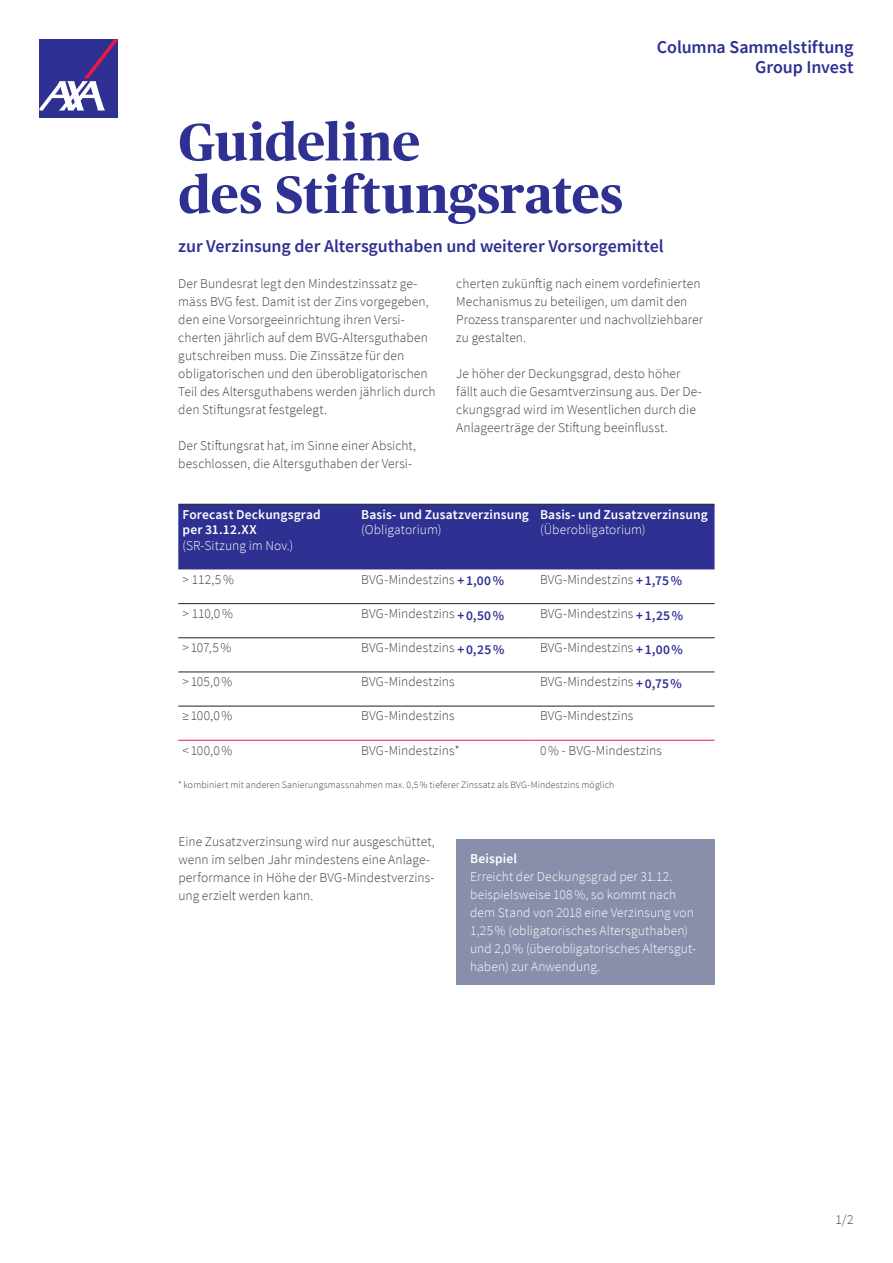
<style>
.page{position:relative;width:893px;height:1263px;background:#fff}
.page>*{position:absolute;margin:0;border:0;box-sizing:border-box;transform-origin:0 0}
.t1{font:700 52.5px/52.5px "Publico Headline";letter-spacing:.01em;color:#2e3092}
.t2{font:600 18px/19.8px "Source Sans Pro";letter-spacing:-.005em;color:#2e3092;text-align:right}
.t3{font:300 13.5px/18px "Source Sans Pro";letter-spacing:.005em;color:#3e3e3f}
.t4{font:300 13.5px/18px "Source Sans Pro";letter-spacing:.005em;color:#fff}
.t5{font:600 13.5px/15.6px "Source Sans Pro";letter-spacing:.01em;color:#fff}
.t6{font:300 9.75px "Source Sans Pro";letter-spacing:.015em;color:#3e3e3f}
.s1{font-weight:600;color:#2e3092}
</style>
<div class="page">
<div style="left:39px;top:39px;width:79px;height:79px;background:#2e3092"></div>
<svg style="left:39px;top:39px;width:79px;height:71px"></svg>
<div style="left:178px;top:505px;width:536px;height:64px;background:#2e3092"></div>
<hr style="left:178px;top:504px;width:179px;height:1px;background:#231f20">
<hr style="left:357px;top:504px;width:179px;height:1px;background:#231f20">
<hr style="left:536px;top:504px;width:178px;height:1px;background:#231f20">
<hr style="left:178px;top:603px;width:179px;height:1px;background:#231f20">
<hr style="left:357px;top:603px;width:179px;height:1px;background:#231f20">
<hr style="left:536px;top:603px;width:178px;height:1px;background:#231f20">
<hr style="left:178px;top:637px;width:179px;height:1px;background:#231f20">
<hr style="left:357px;top:637px;width:179px;height:1px;background:#231f20">
<hr style="left:536px;top:637px;width:178px;height:1px;background:#231f20">
<hr style="left:178px;top:672px;width:179px;height:1px;background:#231f20">
<hr style="left:357px;top:672px;width:179px;height:1px;background:#231f20">
<hr style="left:536px;top:672px;width:178px;height:1px;background:#231f20">
<hr style="left:178px;top:706px;width:179px;height:1px;background:#231f20">
<hr style="left:357px;top:706px;width:179px;height:1px;background:#231f20">
<hr style="left:536px;top:706px;width:178px;height:1px;background:#231f20">
<hr style="left:178px;top:740px;width:179px;height:1px;background:#ed1845">
<hr style="left:357px;top:740px;width:179px;height:1px;background:#ed1845">
<hr style="left:536px;top:740px;width:178px;height:1px;background:#ed1845">
<div style="left:456px;top:839px;width:258px;height:146px;background:#898fab"></div>
<h2 class="t2" style="left:657px;top:37px;width:198px">Columna Sammelstiftung<br>Group Invest</h2>
<h1 class="t1" style="left:178px;top:113px;width:446px">Guideline<br>des Stiftungsrates</h1>
<h2 class="t2" style="left:178px;top:236px;width:487px">zur Verzinsung der Altersguthaben und weiterer Vorsorgemittel</h2>
<p class="t3" style="left:178px;top:275px;width:259px">Der Bundesrat legt den Mindestzinssatz ge&shy;mäss BVG fest. Damit ist der Zins vorgegeben, den eine Vorsorgeeinrichtung ihren Versi&shy;cherten jährlich auf dem BVG-Altersguthaben gutschreiben muss. Die Zinssätze für den obligatorischen und den überobligatorischen Teil des Altersguthabens werden jährlich durch den Stiftungsrat festgelegt.</p>
<p class="t3" style="left:178px;top:437px;width:239px">Der Stiftungsrat hat, im Sinne einer Absicht, beschlossen, die Altersguthaben der Versi-</p>
<p class="t3" style="left:456px;top:275px;width:248px">cherten zukünftig nach einem vordefinierten Mechanismus zu beteiligen, um damit den Prozess transparenter und nachvollziehbarer zu gestalten.</p>
<p class="t3" style="left:456px;top:365px;width:247px">Je höher der Deckungsgrad, desto höher fällt auch die Gesamtverzinsung aus. Der De&shy;ckungsgrad wird im Wesentlichen durch die Anlageerträge der Stiftung beeinflusst.</p>
<p class="t5" style="left:183px;top:506px;width:140px">Forecast Deckungsgrad per 31.12.XX</p>
<p class="t4" style="left:183px;top:536px;width:112px">(SR-Sitzung im Nov.)</p>
<p class="t5" style="left:361px;top:506px;width:169px">Basis- und Zusatzverzinsung</p>
<p class="t4" style="left:361px;top:521px;width:82px">(Obligatorium)</p>
<p class="t5" style="left:540px;top:506px;width:169px">Basis- und Zusatzverzinsung</p>
<p class="t4" style="left:540px;top:521px;width:107px">(Überobligatorium)</p>
<p class="t3" style="left:183px;top:570px;width:53px">&gt; 112,5%</p>
<p class="t3" style="left:361px;top:570px;width:144px">BVG-Mindestzins <span class="s1">+1,00%</span></p>
<p class="t3" style="left:540px;top:570px;width:144px">BVG-Mindestzins <span class="s1">+1,75%</span></p>
<p class="t3" style="left:183px;top:604px;width:52px">&gt; 110,0%</p>
<p class="t3" style="left:361px;top:604px;width:144px">BVG-Mindestzins <span class="s1">+0,50%</span></p>
<p class="t3" style="left:540px;top:604px;width:145px">BVG-Mindestzins <span class="s1">+1,25%</span></p>
<p class="t3" style="left:183px;top:639px;width:50px">&gt; 107,5%</p>
<p class="t3" style="left:361px;top:639px;width:145px">BVG-Mindestzins <span class="s1">+0,25%</span></p>
<p class="t3" style="left:540px;top:639px;width:144px">BVG-Mindestzins <span class="s1">+1,00%</span></p>
<p class="t3" style="left:183px;top:673px;width:51px">&gt; 105,0%</p>
<p class="t3" style="left:361px;top:673px;width:95px">BVG-Mindestzins</p>
<p class="t3" style="left:540px;top:673px;width:143px">BVG-Mindestzins <span class="s1">+0,75%</span></p>
<p class="t3" style="left:183px;top:707px;width:51px">≥100,0%</p>
<p class="t3" style="left:361px;top:707px;width:95px">BVG-Mindestzins</p>
<p class="t3" style="left:540px;top:707px;width:95px">BVG-Mindestzins</p>
<p class="t3" style="left:183px;top:741px;width:51px">&lt;100,0%</p>
<p class="t3" style="left:361px;top:741px;width:100px">BVG-Mindestzins*</p>
<p class="t3" style="left:540px;top:741px;width:123px">0% - BVG-Mindestzins</p>
<p class="t6" style="left:178px;top:778px;width:438px">*kombiniert mit anderen Sanierungsmassnahmen max. 0,5% tieferer Zinssatz als BVG-Mindestzins möglich</p>
<p class="t3" style="left:178px;top:833px;width:258px">Eine Zusatzverzinsung wird nur ausgeschüttet, wenn im selben Jahr mindestens eine Anlage&shy;performance in Höhe der BVG-Mindestverzins&shy;ung erzielt werden kann.</p>
<p class="t5" style="left:470px;top:850px;width:48px">Beispiel</p>
<p class="t4" style="left:470px;top:867px;width:227px">Erreicht der Deckungsgrad per 31.12. beispielsweise 108%, so kommt nach dem Stand von 2018 eine Verzinsung von 1,25% (obligatorisches Altersguthaben) und 2,0% (überobligatorisches Altersgut&shy;haben) zur Anwendung.</p>
<p class="t3" style="left:835px;top:1210px;width:20px">1/2</p>
</div>
